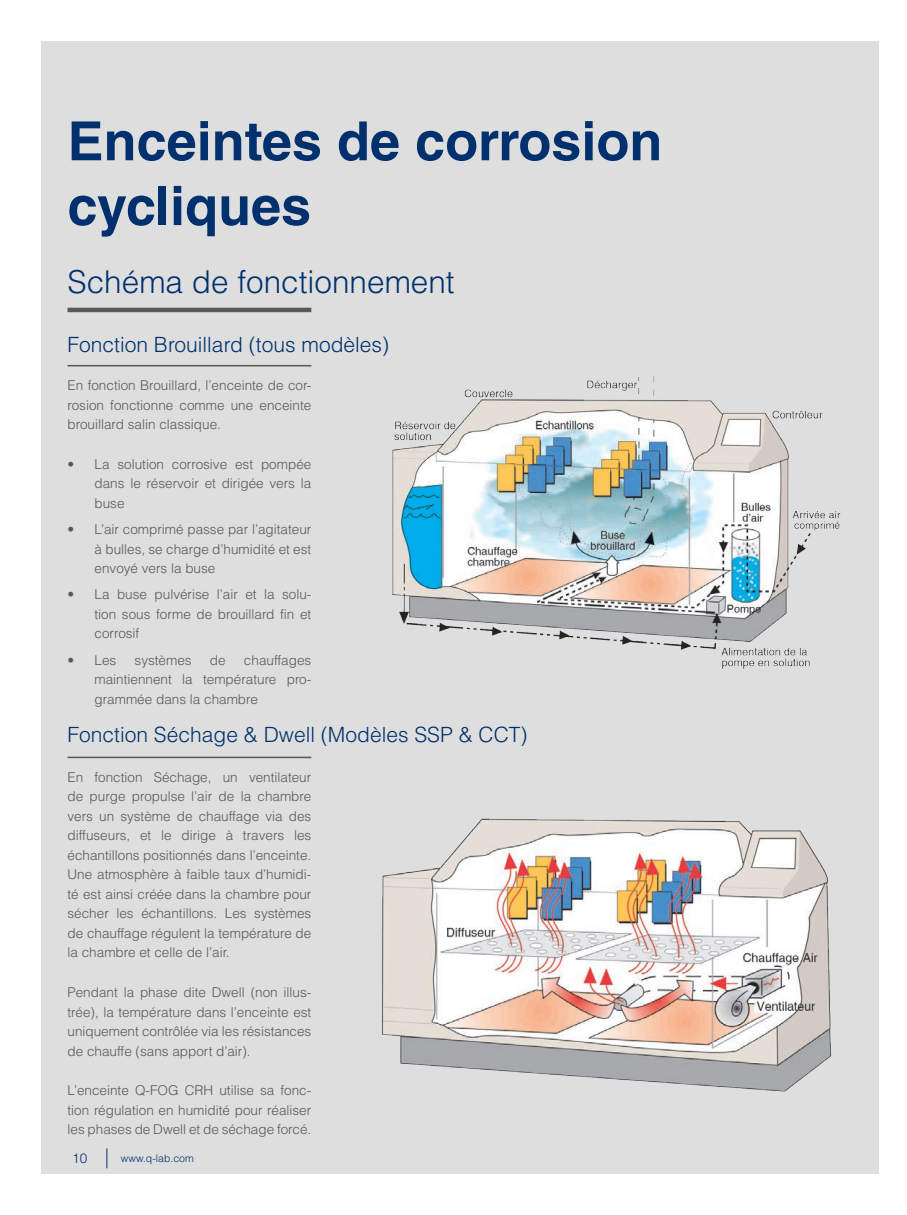
<style>
.page{position:relative;width:907px;height:1215px;background:#fff}
.page>*{position:absolute;margin:0;border:0;box-sizing:border-box;transform-origin:0 0}
.Section_Titles__Larg{font:700 54px/64.8px "Helvetica LT Std";color:#00306d}
.Subtitles{font:300 31.5px "Helvetica LT Std";color:#00306d}
.Section_Titles__Medi{font:300 21px "Helvetica LT Std";color:#00306d}
.t1{font:300 13.5px/19.5px "Helvetica LT Std";color:#57585a;text-align:justify}
.t2{font:300 13.5px "Helvetica LT Std";color:#00306d}
.t3{font:300 10.5px "Helvetica LT Std";color:#00306d}
</style>
<div class="page">
<div style="left:41px;top:41px;width:838px;height:1133px;background:#dedede"></div>
<svg style="left:106px;top:1148px;width:1px;height:20px"></svg>
<hr style="left:68px;top:308px;width:243px;height:4px;background:#57585a">
<hr style="left:68px;top:365px;width:243px;height:1px;background:#57585a">
<hr style="left:68px;top:757px;width:243px;height:1px;background:#57585a">
<img style="left:392px;top:376px;width:449px;height:293px">
<img style="left:382px;top:818px;width:450px;height:274px">
<p class="Section_Titles__Larg" style="left:68px;top:108px;width:596px">Enceintes de corrosion cycliques</p>
<p class="Subtitles" style="left:68px;top:262px;width:388px">Schéma de fonctionnement</p>
<p class="Section_Titles__Medi" style="left:68px;top:331px;width:323px">Fonction Brouillard (tous modèles)</p>
<p class="t1" style="left:68px;top:376px;width:245px">En fonction Brouillard, l’enceinte de cor&shy;rosion fonctionne comme une enceinte brouillard salin classique.</p>
<p class="t1" style="left:94px;top:454px;width:218px;text-indent:-27px">• La solution corrosive est pompée dans le réservoir et dirigée vers la buse</p>
<p class="t1" style="left:94px;top:520px;width:218px;text-indent:-27px">• L’air comprimé passe par l’agitateur à bulles, se charge d’humidité et est envoyé vers la buse</p>
<p class="t1" style="left:95px;top:585px;width:218px;text-indent:-27px">• La buse pulvérise l’air et la solu&shy;tion sous forme de brouillard fin et corrosif</p>
<p class="t1" style="left:68px;top:650px;width:50px">• Les</p>
<p class="t1" style="left:135px;top:650px;width:59px">systèmes</p>
<p class="t1" style="left:210px;top:650px;width:17px">de</p>
<p class="t1" style="left:95px;top:650px;width:218px;text-indent:149px">chauffages maintiennent la température pro&shy;grammée dans la chambre</p>
<p class="Section_Titles__Medi" style="left:68px;top:722px;width:461px">Fonction Séchage &amp; Dwell (Modèles SSP &amp; CCT)</p>
<p class="t1" style="left:68px;top:767px;width:245px">En fonction Séchage, un ventilateur de purge propulse l’air de la chambre vers un système de chauffage via des diffuseurs, et le dirige à travers les échantillons positionnés dans l’enceinte.<br>Une atmosphère à faible taux d’humidi&shy;té est ainsi créée dans la chambre pour sécher les échantillons. Les systèmes de chauffage régulent la température de la chambre et celle de l’air.</p>
<p class="t1" style="left:68px;top:982px;width:245px">Pendant la phase dite Dwell (non illus&shy;trée), la température dans l’enceinte est uniquement contrôlée via les résistances de chauffe (sans apport d’air).</p>
<p class="t1" style="left:68px;top:1081px;width:245px">L’enceinte Q-FOG CRH utilise sa fonc&shy;tion régulation en humidité pour réaliser les phases de Dwell et de séchage forcé.</p>
<p class="t2" style="left:72px;top:1150px;width:17px">10</p>
<p class="t3" style="left:121px;top:1152px;width:74px">www.q-lab.com</p>
</div>
